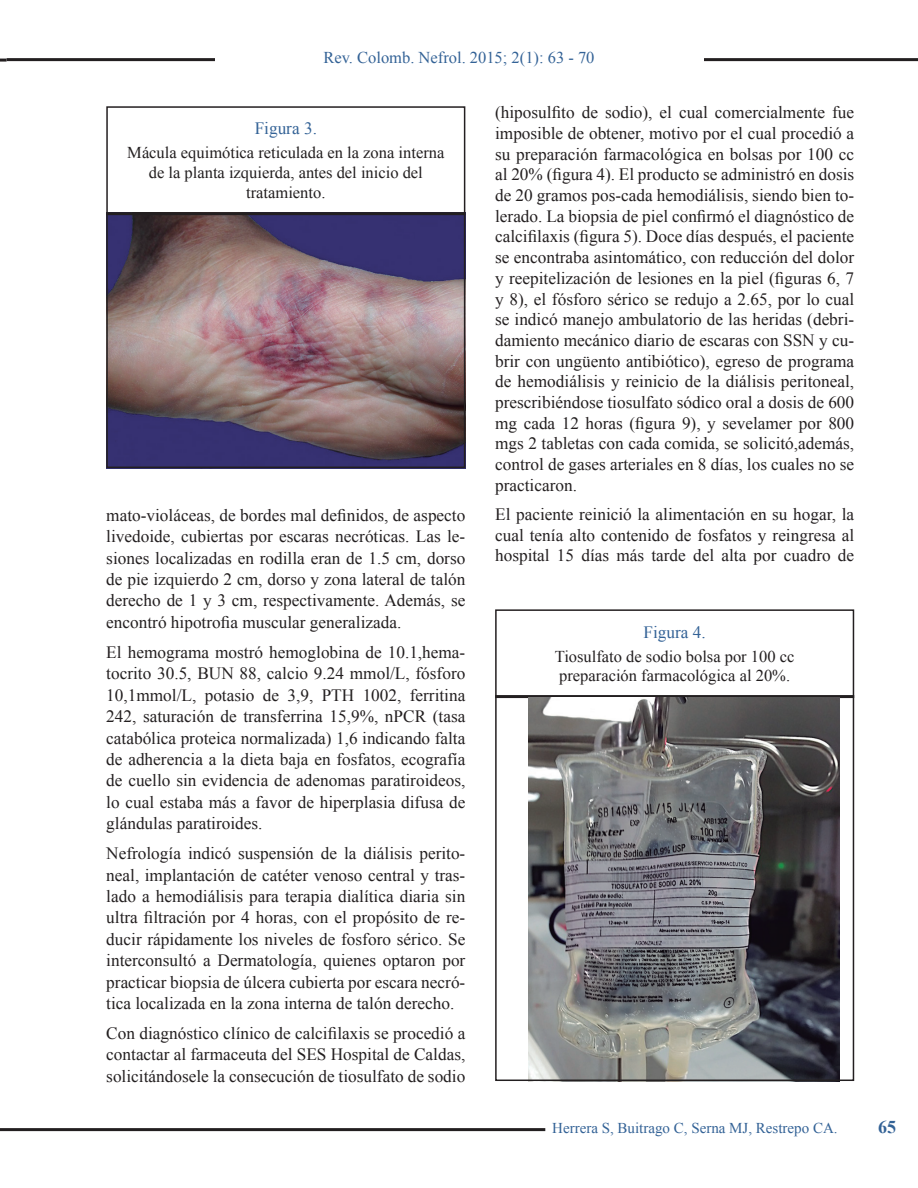
<style>
.page{position:relative;width:918px;height:1188px;background:#fff}
.page>*{position:absolute;margin:0;border:0;box-sizing:border-box;transform-origin:0 0}
.t1{font:700 18px "Times New Roman";color:#336296}
.t2{font:17.25px/21.5px "Times New Roman";color:#231f20;text-align:justify}
.t3{font:17.25px "Times New Roman";color:#336296}
.t4{font:16.5px/19.8px "Times New Roman";color:#231f20;text-align:center}
.t5{font:16.5px "Times New Roman";color:#336296}
.t6{font:15px "Times New Roman";color:#336296}
.s1{font-style:inherit}
</style>
<div class="page">
<hr style="left:7px;top:58px;width:911px;height:3px;background:#231f20">
<svg style="left:0;top:59px;width:7px;height:3px"></svg>
<div style="left:215px;top:52px;width:488px;height:18px;background:#fff"></div>
<hr style="left:0;top:1128px;width:545px;height:3px;background:#231f20">
<img style="left:109px;top:215px;width:353px;height:250px">
<div style="left:106px;top:106px;width:359px;height:362px;border:2px solid #231f20"></div>
<hr style="left:106px;top:212px;width:359px;height:3px;background:#231f20">
<hr style="left:495px;top:695px;width:359px;height:3px;background:#231f20">
<img style="left:529px;top:697px;width:311px;height:385px">
<div style="left:495px;top:609px;width:359px;height:472px;border:2px solid #231f20"></div>
<p class="t5" style="left:323px;top:47px;width:273px">Rev. Colomb. Nefrol. <span class="s1">2015; 2(1): 63 - 70</span></p>
<p class="t3" style="left:255px;top:117px;width:64px">Figura 3.</p>
<p class="t4" style="left:127px;top:143px;width:319px">Mácula equimótica reticulada en la zona interna de la planta izquierda, antes del inicio del tratamiento.</p>
<p class="t2" style="left:106px;top:504px;width:361px">mato-violáceas, de bordes mal definidos, de aspecto livedoide, cubiertas por escaras necróticas. Las le&shy;siones localizadas en rodilla eran de 1.5 cm, dorso de pie izquierdo 2 cm, dorso y zona lateral de talón derecho de 1 y 3 cm, respectivamente. Además, se encontró hipotrofia muscular generalizada.</p>
<p class="t2" style="left:106px;top:641px;width:361px">El hemograma mostró hemoglobina de 10.1,hema&shy;tocrito 30.5, BUN 88, calcio 9.24 mmol/L, fósforo 10,1mmol/L, potasio de 3,9, PTH 1002, ferritina 242, saturación de transferrina 15,9%, nPCR (tasa catabólica proteica normalizada) 1,6 indicando falta de adherencia a la dieta baja en fosfatos, ecografía de cuello sin evidencia de adenomas paratiroideos, lo cual estaba más a favor de hiperplasia difusa de glándulas paratiroides.</p>
<p class="t2" style="left:106px;top:842px;width:361px">Nefrología indicó suspensión de la diálisis perito&shy;neal, implantación de catéter venoso central y tras&shy;lado a hemodiálisis para terapia dialítica diaria sin ultra filtración por 4 horas, con el propósito de re&shy;ducir rápidamente los niveles de fosforo sérico. Se interconsultó a Dermatología, quienes optaron por practicar biopsia de úlcera cubierta por escara necró&shy;tica localizada en la zona interna de talón derecho.</p>
<p class="t2" style="left:106px;top:1022px;width:361px">Con diagnóstico clínico de calcifilaxis se procedió a contactar al farmaceuta del SES Hospital de Caldas, solicitándosele la consecución de tiosulfato de sodio</p>
<p class="t2" style="left:495px;top:102px;width:361px;line-height:20.7px">(hiposulfito de sodio), el cual comercialmente fue imposible de obtener, motivo por el cual procedió a su preparación farmacológica en bolsas por 100 cc al 20% (figura 4). El producto se administró en dosis de 20 gramos pos-cada hemodiálisis, siendo bien to&shy;lerado. La biopsia de piel confirmó el diagnóstico de calcifilaxis (figura 5). Doce días después, el paciente se encontraba asintomático, con reducción del dolor y reepitelización de lesiones en la piel (figuras 6, 7 y 8), el fósforo sérico se redujo a 2.65, por lo cual se indicó manejo ambulatorio de las heridas (debri&shy;damiento mecánico diario de escaras con SSN y cu&shy;brir con ungüento antibiótico), egreso de programa de hemodiálisis y reinicio de la diálisis peritoneal, prescribiéndose tiosulfato sódico oral a dosis de 600 mg cada 12 horas (figura 9), y sevelamer por 800 mgs 2 tabletas con cada comida, se solicitó,además, control de gases arteriales en 8 días, los cuales no se practicaron.</p>
<p class="t2" style="left:495px;top:504px;width:361px;line-height:20.7px">El paciente reinició la alimentación en su hogar, la cual tenía alto contenido de fosfatos y reingresa al hospital 15 días más tarde del alta por cuadro de</p>
<p class="t3" style="left:644px;top:620px;width:64px">Figura 4.</p>
<p class="t4" style="left:555px;top:646px;width:241px;text-align:left">Tiosulfato de sodio bolsa por 100 cc preparación farmacológica al 20%.</p>
<p class="t6" style="left:552px;top:1118px;width:287px">Herrera S, Buitrago C, Serna MJ, Restrepo CA.</p>
<p class="t1" style="left:878px;top:1114px;width:19px">65</p>
</div>
